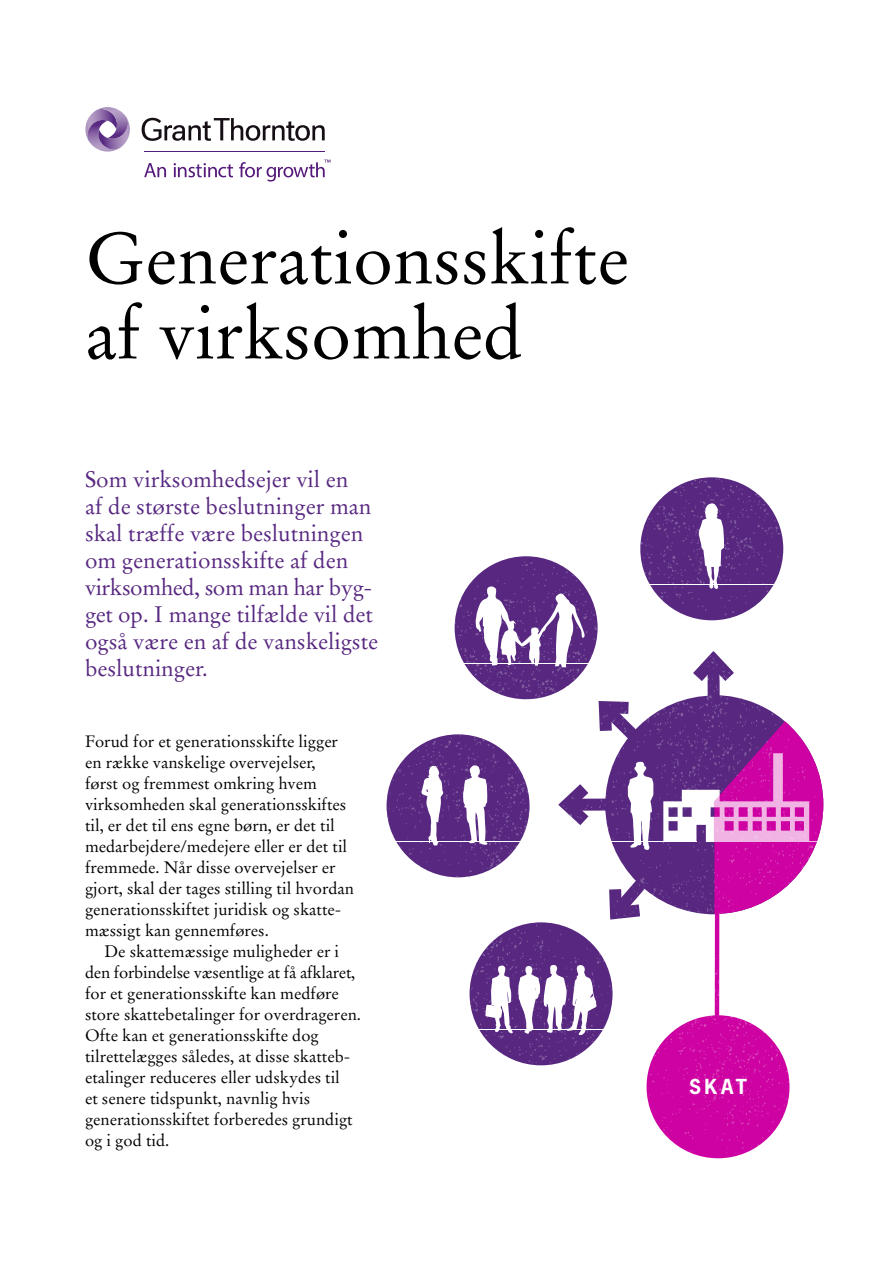
<style>
.page{position:relative;width:893px;height:1263px;background:#fff}
.page>*{position:absolute;margin:0;border:0;box-sizing:border-box;transform-origin:0 0}
.t1{font:72px/75px "Stempel Garamond";color:#000}
.t2{font:22.5px/27px "Stempel Garamond";color:#582881}
.t3{font:700 19.5px "News Gothic";color:#fff}
.t4{font:16.5px/21px "Stempel Garamond";color:#000}
</style>
<div class="page">
<svg style="left:142px;top:118px;width:183px;height:23px"></svg>
<svg style="left:85px;top:107px;width:45px;height:45px"></svg>
<svg style="left:144px;top:163px;width:22px;height:14px"></svg>
<svg style="left:174px;top:163px;width:59px;height:14px"></svg>
<svg style="left:239px;top:160px;width:92px;height:22px"></svg>
<hr style="left:144px;top:151px;width:181px;height:1px;background:#551a7a">
<img style="left:454px;top:556px;width:144px;height:144px">
<img style="left:640px;top:477px;width:144px;height:144px">
<img style="left:386px;top:734px;width:144px;height:144px">
<img style="left:469px;top:922px;width:144px;height:144px">
<img style="left:646px;top:995px;width:144px;height:164px">
<img style="left:553px;top:640px;width:271px;height:236px">
<img style="left:586px;top:876px;width:211px;height:119px">
<h1 class="t1" style="left:85px;top:221px;width:545px">Generationsskifte af virksomhed</h1>
<h2 class="t2" style="left:85px;top:465px;width:295px">Som virksomhedsejer vil en<br>af de største beslutninger man skal træffe være beslutningen om generationsskifte af den virksomhed, som man har byg&shy;get op. I mange tilfælde vil det også være en af de vanskeligste beslutninger.</h2>
<p class="t4" style="left:85px;top:731px;width:271px">Forud for et generationsskifte ligger en række vanskelige overvejelser,<br>først og fremmest omkring hvem virksomheden skal generationsskiftes til, er det til ens egne børn, er det til medarbejdere/medejere eller er det til fremmede. Når disse overvejelser er gjort, skal der tages stilling til hvordan generationsskiftet juridisk og skatte&shy;mæssigt kan gennemføres.</p>
<p class="t4" style="left:85px;top:941px;width:277px;text-indent:20px">De skattemæssige muligheder er i den forbindelse væsentlige at få afklaret, for et generationsskifte kan medføre store skattebetalinger for overdrageren.<br>Ofte kan et generationsskifte dog tilrettelægges således, at disse skatteb&shy;etalinger reduceres eller udskydes til<br>et senere tidspunkt, navnlig hvis generationsskiftet forberedes grundigt og i god tid.</p>
<p class="t3" style="left:689px;top:1074px;width:59px">SKAT</p>
</div>
